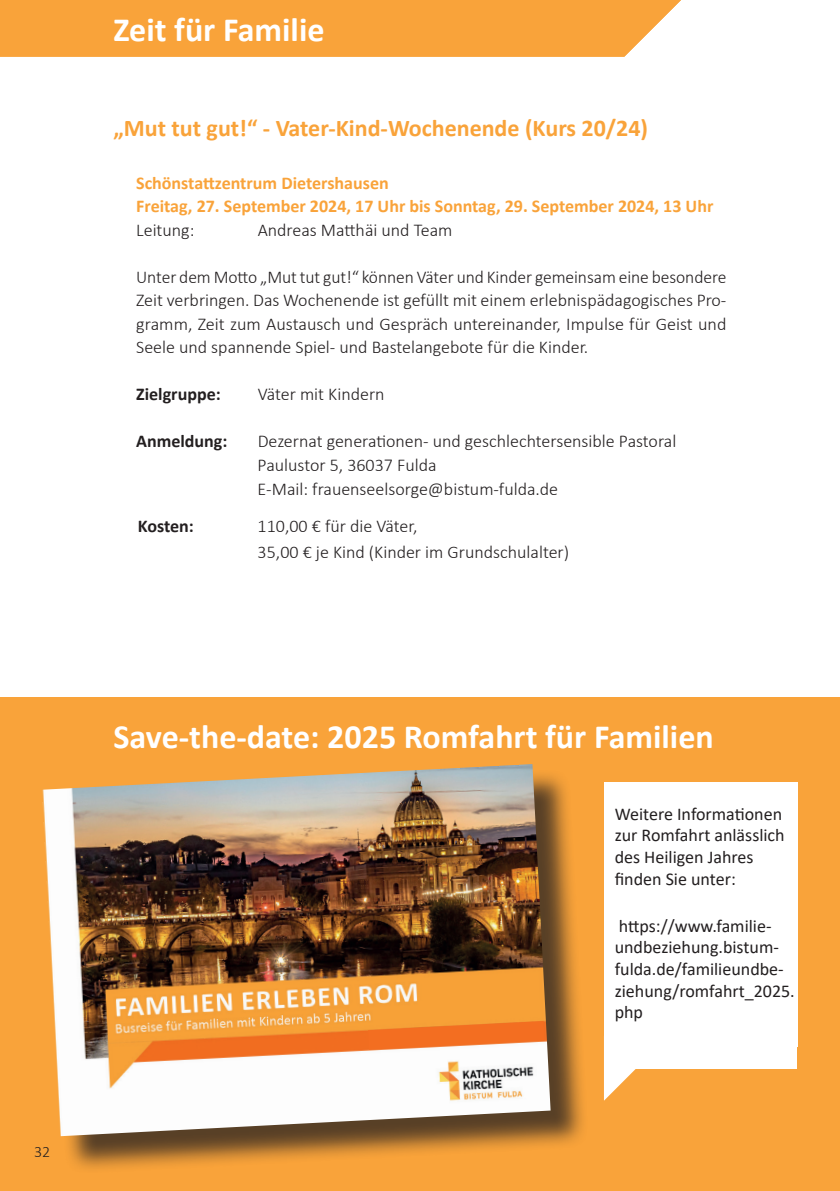
<style>
.page{position:relative;width:840px;height:1191px;background:#fff}
.page>*{position:absolute;margin:0;border:0;box-sizing:border-box;transform-origin:0 0}
.t1{font:700 34px "Calibri";color:#fff}
.t2{font:700 24px "Calibri";color:#f9a33a}
.t3{font:300 18px/23.6px "Calibri";color:#231f20}
.t4{font:18px/21.6px "Calibri";color:#231f20}
.t5{font:700 18px/23.6px "Calibri";color:#f9a33a}
.t6{font:700 18px "Calibri";color:#231f20}
.t7{font:300 16px "Calibri";color:#231f20}
</style>
<div class="page">
<div style="left:0;top:697px;width:839px;height:494px;background:#f9a33a"></div>
<div style="left:603px;top:782px;width:193px;height:264px;background:#fff"></div>
<svg style="left:603px;top:1036px;width:65px;height:64px"></svg>
<div style="left:614px;top:806px;width:182px;height:262px;background:#fff"></div>
<div style="left:46px;top:769px;width:542px;height:405px;background:#231f20;opacity:.75"></div>
<img style="left:42px;top:764px;width:508px;height:372px">
<svg style="left:368px;top:1021px;width:176px;height:28px;background:#f3853c"></svg>
<div style="left:0;top:0;width:681px;height:57px;background:#f9a33a"></div>
<h1 class="t1" style="left:113px;top:6px;width:212px">Zeit für Familie</h1>
<h1 class="t1" style="left:113px;top:6px;width:118px">Vorwo t</h1>
<h2 class="t2" style="left:113px;top:111px;width:536px">„Mut tut gut!“ - Vater-Kind-Wochenende (Kurs 20/24)</h2>
<p class="t5" style="left:136px;top:171px;width:578px">Schönstattzentrum Dietershausen<br>Freitag, 27. September 2024, 17 Uhr bis Sonntag, 29. September 2024, 13 Uhr</p>
<p class="t3" style="left:136px;top:218px;width:60px">Leitung:</p>
<p class="t3" style="left:257px;top:218px;width:196px">Andreas Matthäi und Team</p>
<p class="t3" style="left:136px;top:265px;width:591px;text-align:justify">Unter dem Motto „Mut tut gut!“ können Väter und Kinder gemeinsam eine besondere Zeit verbringen. Das Wochenende ist gefüllt mit einem erlebnispädagogisches Pro&shy;gramm, Zeit zum Austausch und Gespräch untereinander, Impulse für Geist und Seele und spannende Spiel- und Bastelangebote für die Kinder.</p>
<p class="t6" style="left:136px;top:382px;width:86px">Zielgruppe:</p>
<p class="t3" style="left:257px;top:382px;width:128px">Väter mit Kindern</p>
<p class="t6" style="left:136px;top:429px;width:93px">Anmeldung:</p>
<p class="t3" style="left:257px;top:429px;width:420px">Dezernat generationen- und geschlechtersensible Pastoral<br>Paulustor 5, 36037 Fulda<br>E-Mail: frauenseelsorge@bistum-fulda.de</p>
<p class="t6" style="left:138px;top:513px;width:57px">Kosten:</p>
<p class="t3" style="left:257px;top:513px;width:313px;line-height:26px">110,00 € für die Väter,<br>35,00 € je Kind (Kinder im Grundschulalter)</p>
<p class="t7" style="left:34px;top:1141px;width:18px">32</p>
<h1 class="t1" style="left:113px;top:712px;width:601px">Save-the-date: 2025 Romfahrt für Familien</h1>
<p class="t4" style="left:614px;top:802px;width:171px">Weitere Informationen zur Romfahrt anlässlich des Heiligen Jahres finden Sie unter:</p>
<p class="t4" style="left:614px;top:914px;width:181px">https://www.familie&shy;undbeziehung.bistum&shy;fulda.de/familieundbe&shy;ziehung/romfahrt_2025. php</p>
</div>
